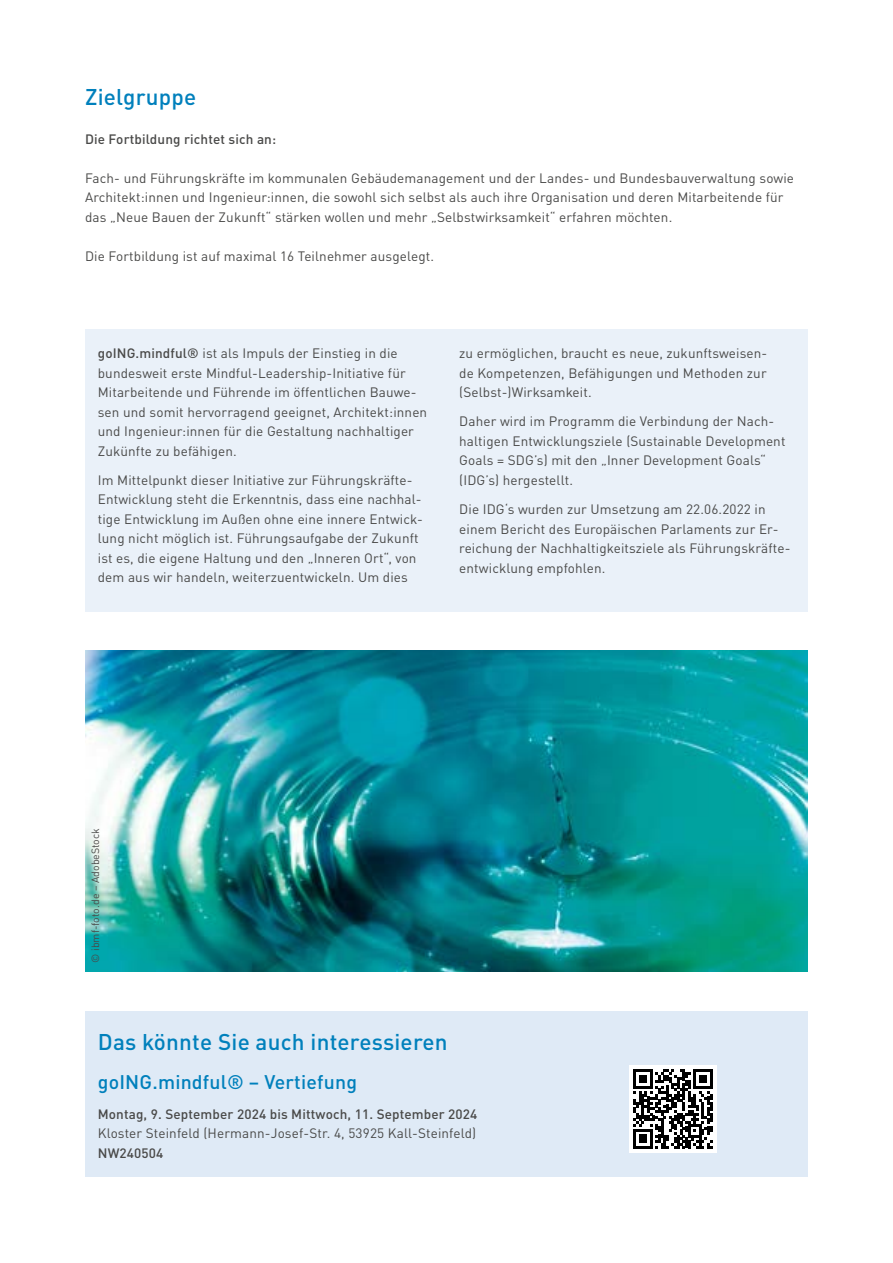
<style>
.page{position:relative;width:893px;height:1263px;background:#fff}
.page>*{position:absolute;margin:0;border:0;box-sizing:border-box;transform-origin:0 0}
.t1{font:500 22.5px "DIN Pro";letter-spacing:.01em;color:#0080bc}
.t2{font:500 19.5px "DIN Pro";letter-spacing:.01em;color:#0080bc}
.t3{font:13.5px/19.5px "DIN Pro";letter-spacing:.01em;color:#494948}
.t4{font:500 13.5px "DIN Pro";letter-spacing:.01em;color:#494948}
.t5{font:10.5px "DIN Pro";color:#494948}
.s1{font-weight:500}
</style>
<div class="page">
<div style="left:85px;top:329px;width:723px;height:283px;background:#eaf1f9"></div>
<img style="left:85px;top:650px;width:723px;height:322px">
<div style="left:85px;top:1011px;width:723px;height:166px;background:#dfeaf6"></div>
<div style="left:629px;top:1065px;width:87px;height:87px;background:#fff"></div>
<svg style="left:633px;top:1069px;width:79px;height:79px"></svg>
<h1 class="t1" style="left:85px;top:78px;width:113px">Zielgruppe</h1>
<p class="t4" style="left:85px;top:128px;width:193px">Die Fortbildung richtet sich an:</p>
<p class="t3" style="left:85px;top:167px;width:710px">Fach- und Führungskräfte im kommunalen Gebäudemanagement und der Landes- und Bundesbauverwaltung sowie<br>Architekt:innen und Ingenieur:innen, die sowohl sich selbst als auch ihre Organisation und deren Mitarbeitende für das „Neue Bauen der Zukunft“ stärken wollen und mehr „Selbstwirksamkeit“ erfahren möchten.</p>
<p class="t3" style="left:85px;top:245px;width:351px">Die Fortbildung ist auf maximal 16 Teilnehmer ausgelegt.</p>
<p class="t3" style="left:98px;top:342px;width:331px"><span class="s1">goING.mindful®</span> ist als Impuls der Einstieg in die bundesweit erste Mindful-Leadership-Initiative für Mitarbeitende und Führende im öffentlichen Bauwe&shy;sen und somit hervorragend geeignet, Architekt:innen und Ingenieur:innen für die Gestaltung nachhaltiger Zukünfte zu befähigen.</p>
<p class="t3" style="left:98px;top:469px;width:327px">Im Mittelpunkt dieser Initiative zur Führungskräfte-Entwicklung steht die Erkenntnis, dass eine nachhal&shy;tige Entwicklung im Außen ohne eine innere Entwick&shy;lung nicht möglich ist. Führungsaufgabe der Zukunft ist es, die eigene Haltung und den „Inneren Ort“, von dem aus wir handeln, weiterzuentwickeln. Um dies</p>
<p class="t3" style="left:459px;top:342px;width:310px;text-align:justify">zu ermöglichen, braucht es neue, zukunftsweisen&shy;de Kompetenzen, Befähigungen und Methoden zur (Selbst-)Wirksamkeit.</p>
<p class="t3" style="left:459px;top:410px;width:328px">Daher wird im Programm die Verbindung der Nach&shy;haltigen Entwicklungsziele (Sustainable Development Goals = SDG’s) mit den „Inner Development Goals“ (IDG’s) hergestellt.</p>
<p class="t3" style="left:459px;top:498px;width:333px">Die IDG‘s wurden zur Umsetzung am 22.06.2022 in einem Bericht des Europäischen Parlaments zur Er&shy;reichung der Nachhaltigkeitsziele als Führungskräfte&shy;entwicklung empfohlen.</p>
<p class="t5" style="left:87px;top:963px;width:136px;rotate:-90deg">© ibmf-foto.de – AdobeStock</p>
<h1 class="t1" style="left:98px;top:1024px;width:351px">Das könnte Sie auch interessieren</h1>
<h2 class="t2" style="left:98px;top:1066px;width:261px">goING.mindful® – Vertiefung</h2>
<p class="t4" style="left:98px;top:1103px;width:381px">Montag, 9. September 2024 bis Mittwoch, 11. September 2024</p>
<p class="t3" style="left:98px;top:1122px;width:380px">Kloster Steinfeld (Hermann-Josef-Str. 4, 53925 Kall-Steinfeld)</p>
<p class="t4" style="left:98px;top:1142px;width:67px">NW240504</p>
</div>
